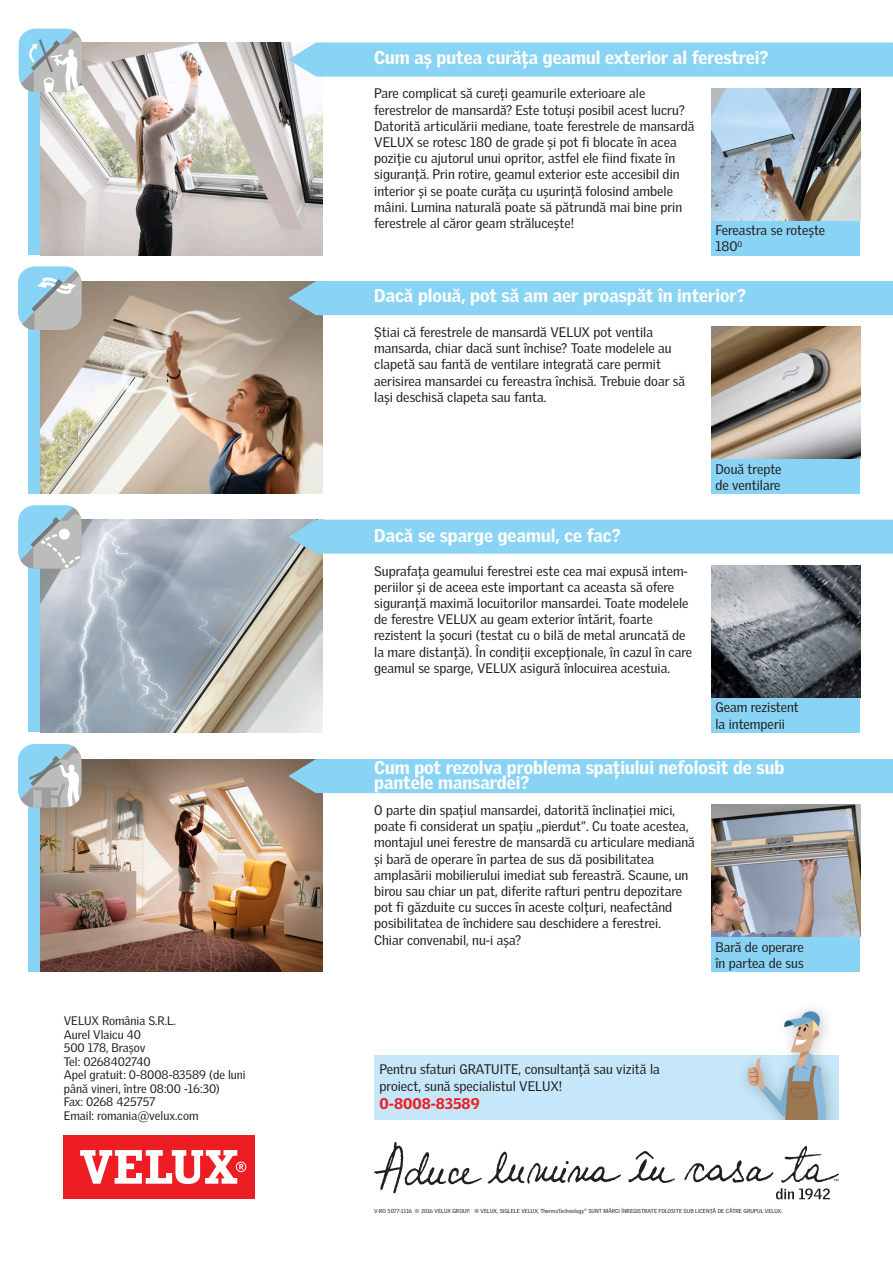
<style>
.page{position:relative;width:893px;height:1263px;background:#fff}
.page>*{position:absolute;margin:0;border:0;box-sizing:border-box;transform-origin:0 0}
.t1{font:900 18px "Velux Gothic";color:#fff}
.t2{font:900 15px "Velux Gothic";color:#ee1d23}
.t3{font:13.5px/16.2px "Velux Gothic";color:#231f20}
.t4{font:12px/13.5px "Velux Gothic";color:#231f20}
.t5{font:5.7px "Velux Gothic";color:#231f20}
</style>
<div class="page">
<div style="left:28px;top:43px;width:12px;height:212px;background:#89d3f4"></div>
<div style="left:28px;top:281px;width:12px;height:213px;background:#89d3f4"></div>
<img style="left:40px;top:43px;width:283px;height:212px">
<img style="left:40px;top:281px;width:283px;height:213px">
<div style="left:288px;top:43px;width:605px;height:34px;background:#89d3f4"></div>
<div style="left:288px;top:281px;width:605px;height:34px;background:#89d3f4"></div>
<div style="left:711px;top:221px;width:149px;height:34px;background:#89d3f4"></div>
<img style="left:711px;top:88px;width:149px;height:132px">
<div style="left:711px;top:460px;width:149px;height:34px;background:#89d3f4"></div>
<img style="left:711px;top:327px;width:149px;height:132px">
<div style="left:28px;top:520px;width:12px;height:212px;background:#89d3f4"></div>
<img style="left:40px;top:520px;width:283px;height:212px">
<div style="left:288px;top:520px;width:605px;height:34px;background:#89d3f4"></div>
<div style="left:711px;top:698px;width:149px;height:34px;background:#89d3f4"></div>
<img style="left:711px;top:565px;width:149px;height:132px">
<div style="left:28px;top:759px;width:12px;height:213px;background:#89d3f4"></div>
<img style="left:40px;top:759px;width:283px;height:213px">
<div style="left:288px;top:759px;width:605px;height:34px;background:#89d3f4"></div>
<div style="left:711px;top:938px;width:149px;height:34px;background:#89d3f4"></div>
<img style="left:711px;top:805px;width:149px;height:131px">
<svg style="left:18px;top:28px;width:64px;height:64px"></svg>
<svg style="left:18px;top:266px;width:64px;height:64px"></svg>
<svg style="left:18px;top:505px;width:64px;height:64px;background:#acc6d1"></svg>
<svg style="left:18px;top:744px;width:64px;height:63px"></svg>
<div style="left:374px;top:1054px;width:465px;height:65px;background:#c5e7f9"></div>
<div style="left:736px;top:1000px;width:106px;height:119px;background:#231f20;opacity:.26"></div>
<svg style="left:747px;top:1010px;width:79px;height:109px"></svg>
<div style="left:64px;top:1135px;width:191px;height:64px;background:#ee1d23"></div>
<svg style="left:80px;top:1150px;width:166px;height:34px"></svg>
<svg style="left:374px;top:1142px;width:465px;height:57px"></svg>
<p class="t4" style="left:64px;top:1014px;width:114px">VELUX România S.R.L.</p>
<p class="t4" style="left:64px;top:1028px;width:79px">Aurel Vlaicu 40</p>
<p class="t4" style="left:64px;top:1041px;width:83px">500 178, Brașov</p>
<p class="t4" style="left:64px;top:1055px;width:88px">Tel: 0268402740</p>
<p class="t4" style="left:64px;top:1068px;width:183px">Apel gratuit: 0-8008-83589 (de luni până vineri, între 08:00 -16:30)</p>
<p class="t4" style="left:64px;top:1095px;width:93px">Fax: 0268 425757</p>
<p class="t4" style="left:64px;top:1109px;width:136px">Email: romania@velux.com</p>
<p class="t1" style="left:374px;top:46px;width:396px">Cum aș putea curăța geamul exterior al ferestrei?</p>
<p class="t3" style="left:374px;top:85px;width:273px">Pare complicat să cureți geamurile exterioare ale</p>
<p class="t3" style="left:374px;top:101px;width:312px">ferestrelor de mansardă? Este totuși posibil acest lucru?</p>
<p class="t3" style="left:374px;top:118px;width:322px">Datorită articulării mediane, toate ferestrele de mansardă VELUX se rotesc 180 de grade și pot fi blocate în acea poziție cu ajutorul unui opritor, astfel ele fiind fixate în siguranță. Prin rotire, geamul exterior este accesibil din interior și se poate curăța cu ușurință folosind ambele mâini. Lumina naturală poate să pătrundă mai bine prin ferestrele al căror geam strălucește!</p>
<p class="t3" style="left:715px;top:222px;width:111px">Fereastra se rotește</p>
<p class="t3" style="left:715px;top:238px;width:28px">180<sup>0</sup></p>
<p class="t1" style="left:374px;top:284px;width:373px">Dacă plouă, pot să am aer proaspăt în interior?</p>
<p class="t3" style="left:374px;top:324px;width:280px">Știai că ferestrele de mansardă VELUX pot ventila</p>
<p class="t3" style="left:374px;top:340px;width:299px">mansarda, chiar dacă sunt închise? Toate modelele au clapetă sau fantă de ventilare integrată care permit</p>
<p class="t3" style="left:374px;top:372px;width:313px">aerisirea mansardei cu fereastra închisă. Trebuie doar să lași deschisă clapeta sau fanta.</p>
<p class="t1" style="left:374px;top:524px;width:248px">Dacă se sparge geamul, ce fac?</p>
<p class="t3" style="left:374px;top:562px;width:316px">Suprafața geamului ferestrei este cea mai expusă intem&shy;periilor și de aceea este important ca aceasta să ofere siguranță maximă locuitorilor mansardei. Toate modelele de ferestre VELUX au geam exterior întărit, foarte</p>
<p class="t3" style="left:374px;top:627px;width:320px">rezistent la șocuri (testat cu o bilă de metal aruncată de la mare distanță). În condiții excepționale, în cazul în care geamul se sparge, VELUX asigură înlocuirea acestuia.</p>
<p class="t3" style="left:715px;top:460px;width:68px">Două trepte</p>
<p class="t3" style="left:715px;top:477px;width:67px">de ventilare</p>
<p class="t3" style="left:715px;top:699px;width:85px">Geam rezistent</p>
<p class="t3" style="left:715px;top:715px;width:71px">la intemperii</p>
<p class="t1" style="left:374px;top:756px;width:412px">Cum pot rezolva problema spațiului nefolosit de sub</p>
<p class="t1" style="left:374px;top:771px;width:157px">pantele mansardei?</p>
<p class="t3" style="left:374px;top:802px;width:322px">O parte din spațiul mansardei, datorită înclinației mici, poate fi considerat un spațiu „pierdut”. Cu toate acestea, montajul unei ferestre de mansardă cu articulare mediană și bară de operare în partea de sus dă posibilitatea</p>
<p class="t3" style="left:374px;top:867px;width:316px">amplasării mobilierului imediat sub fereastră. Scaune, un birou sau chiar un pat, diferite rafturi pentru depozitare pot fi găzduite cu succes în aceste colțuri, neafectând posibilitatea de închidere sau deschidere a ferestrei.</p>
<p class="t3" style="left:374px;top:931px;width:149px">Chiar convenabil, nu-i așa?</p>
<p class="t3" style="left:715px;top:938px;width:90px">Bară de operare</p>
<p class="t3" style="left:715px;top:955px;width:90px">în partea de sus</p>
<p class="t3" style="left:379px;top:1061px;width:282px">Pentru sfaturi GRATUITE, consultanță sau vizită la proiect, sună specialistul VELUX!</p>
<p class="t2" style="left:379px;top:1094px;width:102px">0-8008-83589</p>
<p class="t5" style="left:374px;top:1208px;width:410px">V-RO 5077-1116 © 2016 VELUX GROUP. ® VELUX, SIGLELE VELUX, ThermoTechnology<sup>®</sup> SUNT MĂRCI ÎNREGISTRATE FOLOSITE SUB LICENŢĂ DE CĂTRE GRUPUL VELUX.</p>
</div>
